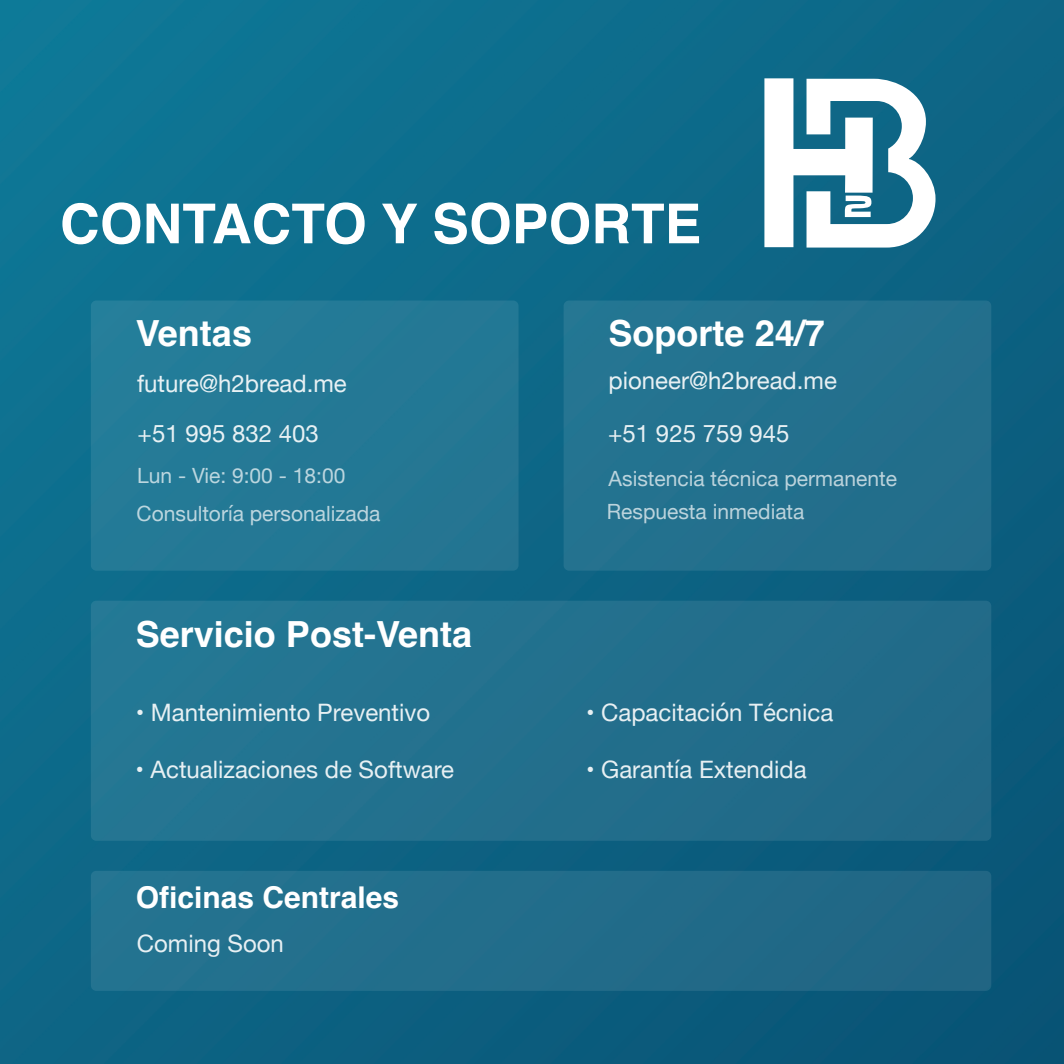
<style>
.page{position:relative;width:1064px;height:1064px;background:#fff}
.page>*{position:absolute;margin:0;border:0;box-sizing:border-box;transform-origin:0 0}
.t1{font:55.05px "font 000000002 d 2816 d 2";color:#fff}
.t2{font:36px "font 000000002 d 2816 d 2";color:#fff}
.t3{font:30px "font 000000002 d 2816 d 2";color:#fff}
.t4{font:24px/49.7px "font 000000002 d 2816 d 2";color:rgb(255 255 255/.9)}
.t5{font:21px/37px "font 000000002 d 2816 d 2";color:rgb(255 255 255/.7)}
</style>
<div class="page">
<img style="left:0;top:0;width:1063px;height:1063px">
<svg style="left:764px;top:78px;width:171px;height:169px"></svg>
<div style="left:91px;top:300px;width:427px;height:270px;background:#247895;border-radius:5px"></div>
<div style="left:563px;top:300px;width:428px;height:270px;background:#23718e;border-radius:5px"></div>
<div style="left:91px;top:600px;width:900px;height:240px;background:#23708d;border-radius:5px"></div>
<div style="left:91px;top:870px;width:900px;height:120px;background:#226d8b;border-radius:5px"></div>
<h1 class="t1" style="left:60px;top:201px;width:643px">CONTACTO Y SOPORTE</h1>
<h2 class="t2" style="left:136px;top:318px;width:118px">Ventas</h2>
<p class="t4" style="left:137px;top:358px;width:211px">future@h2bread.me +51 995 832 403</p>
<p class="t5" style="left:137px;top:457px;width:245px">Lun - Vie: 9:00 - 18:00<br>Consultoría personalizada</p>
<h2 class="t2" style="left:136px;top:619px;width:338px">Servicio Post-Venta</h2>
<p class="t4" style="left:136px;top:687px;width:296px">• Mantenimiento Preventivo</p>
<p class="t4" style="left:135px;top:744px;width:320px">• Actualizaciones de Software</p>
<p class="t3" style="left:136px;top:885px;width:265px">Oficinas Centrales</p>
<p class="t4" style="left:137px;top:918px;width:149px">Coming Soon</p>
<h2 class="t2" style="left:608px;top:318px;width:218px">Soporte 24/7</h2>
<p class="t4" style="left:608px;top:354px;width:230px;line-height:52.8px">pioneer@h2bread.me +51 925 759 945</p>
<p class="t5" style="left:607px;top:461px;width:291px;line-height:33.5px">Asistencia técnica permanente<br>Respuesta inmediata</p>
<p class="t4" style="left:586px;top:687px;width:249px">• Capacitación Técnica</p>
<p class="t4" style="left:586px;top:744px;width:222px">• Garantía Extendida</p>
</div>
